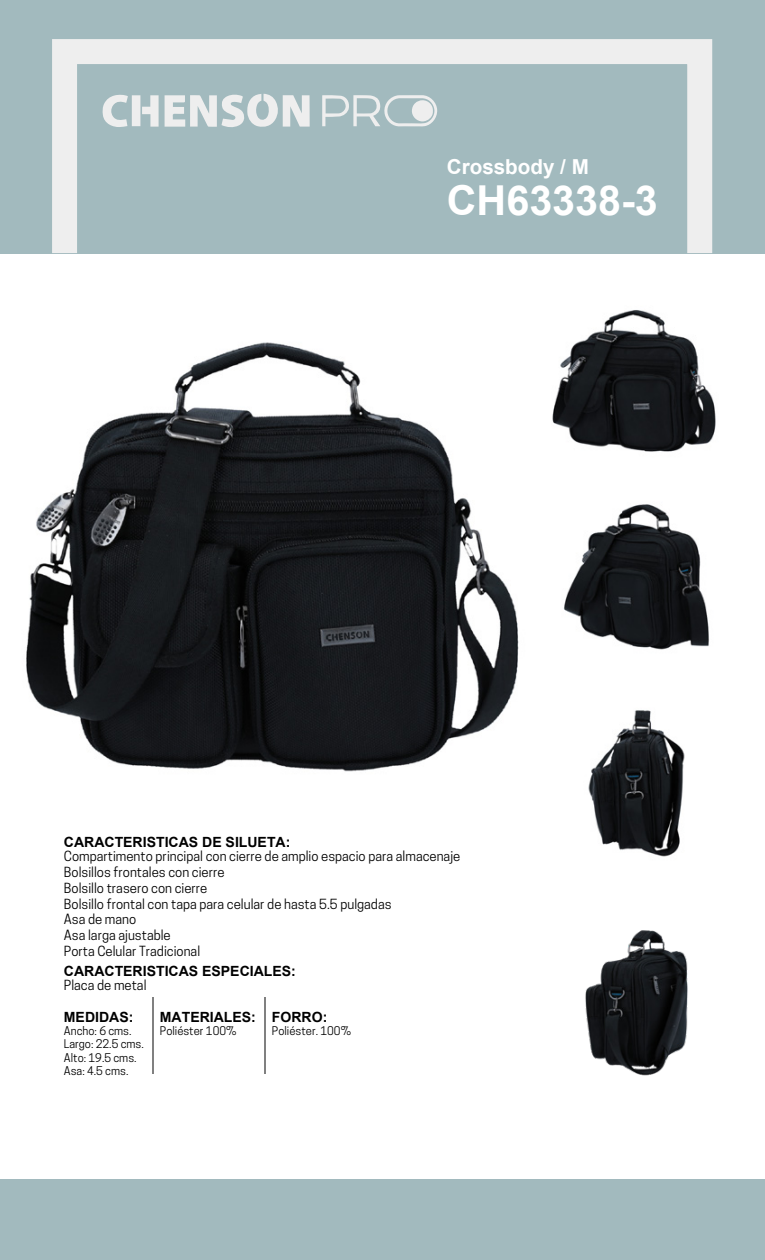
<style>
.page{position:relative;width:765px;height:1260px;background:#fff}
.page>*{position:absolute;margin:0;border:0;box-sizing:border-box;transform-origin:0 0}
.t1{font:700 41.25px "Arial";color:#fff}
.t2{font:700 20.62px "Arial";color:#fff}
.t3{font:700 14px "Arial";color:#000}
.t4{font:13.12px/15.8px "Cooper Hewitt";color:#000}
.t5{font:11.25px/13.5px "Cooper Hewitt";color:#000}
</style>
<div class="page">
<div style="left:0;top:0;width:765px;height:253px;background:#a2babe"></div>
<div style="left:0;top:1180px;width:765px;height:80px;background:#a2babe"></div>
<div style="left:52px;top:39px;width:660px;height:227px;border:25px solid #eee"></div>
<svg style="left:165px;top:94px;width:145px;height:33px"></svg>
<svg style="left:102px;top:94px;width:57px;height:33px"></svg>
<svg style="left:322px;top:95px;width:115px;height:32px"></svg>
<img style="left:26px;top:342px;width:493px;height:430px">
<img style="left:552px;top:310px;width:164px;height:142px">
<img style="left:563px;top:504px;width:146px;height:146px">
<img style="left:588px;top:710px;width:97px;height:147px">
<img style="left:585px;top:930px;width:103px;height:146px">
<svg style="left:152px;top:997px;width:1px;height:77px"></svg>
<svg style="left:264px;top:997px;width:1px;height:77px"></svg>
<h2 class="t2" style="left:447px;top:152px;width:144px">Crossbody / M</h2>
<h1 class="t1" style="left:447px;top:172px;width:212px">CH63338-3</h1>
<p class="t3" style="left:64px;top:832px;width:228px">CARACTERISTICAS DE SILUETA:</p>
<p class="t4" style="left:64px;top:849px;width:398px">Compartimento principal con cierre de amplio espacio para almacenaje Bolsillos frontales con cierre<br>Bolsillo trasero con cierre<br>Bolsillo frontal con tapa para celular de hasta 5.5 pulgadas<br>Asa de mano<br>Asa larga ajustable<br>Porta Celular Tradicional</p>
<p class="t3" style="left:64px;top:961px;width:234px">CARACTERISTICAS ESPECIALES:</p>
<p class="t4" style="left:64px;top:977px;width:84px">Placa de metal</p>
<p class="t3" style="left:64px;top:1007px;width:71px">MEDIDAS:</p>
<p class="t5" style="left:64px;top:1024px;width:82px">Ancho: 6 cms.<br>Largo: 22.5 cms.<br>Alto: 19.5 cms.<br>Asa: 4.5 cms.</p>
<p class="t3" style="left:160px;top:1007px;width:98px">MATERIALES:</p>
<p class="t5" style="left:160px;top:1024px;width:78px">Poliéster 100%</p>
<p class="t3" style="left:272px;top:1007px;width:57px">FORRO:</p>
<p class="t5" style="left:272px;top:1024px;width:81px">Poliéster. 100%</p>
</div>
